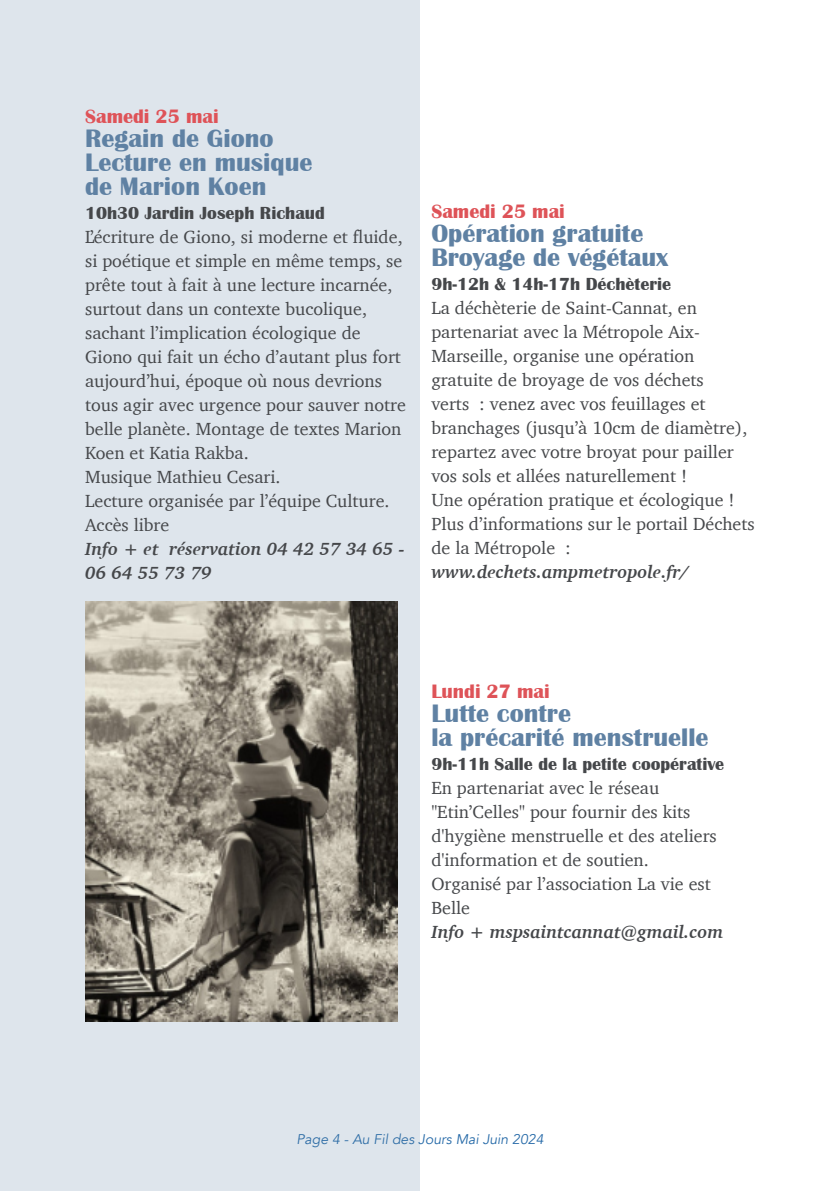
<style>
.page{position:relative;width:840px;height:1191px;background:#fff}
.page>*{position:absolute;margin:0;border:0;box-sizing:border-box;transform-origin:0 0}
.t1{font:700 26px/24px "Britannic";color:#5f81a3}
.t2{font:700 20px "Britannic";color:#de5358}
.t3{font:18px/24px "Charter";color:#45474a}
.t4{font:italic 700 18px/24px "Charter";color:#45474a}
.t5{font:700 18px "Britannic";color:#45474a}
.t6{font:italic 14px "Avenir";color:#266aa8}
</style>
<div class="page">
<div style="left:0;top:0;width:420px;height:1191px;background:#dee5ec"></div>
<img style="left:85px;top:602px;width:312px;height:419px">
<p class="t2" style="left:85px;top:109px;width:135px">Samedi 25 mai</p>
<h1 class="t1" style="left:85px;top:128px;width:229px">Regain de Giono<br>Lecture en musique de Marion Koen</h1>
<p class="t5" style="left:85px;top:206px;width:241px">10h30 Jardin Joseph Richaud</p>
<p class="t3" style="left:85px;top:224px;width:322px">L’écriture de Giono, si moderne et fluide, si poétique et simple en même temps, se prête tout à fait à une lecture incarnée, surtout dans un contexte bucolique, sachant l’implication écologique de Giono qui fait un écho d’autant plus fort aujourd’hui, époque où nous devrions tous agir avec urgence pour sauver notre belle planète. Montage de textes Marion Koen et Katia Rakba.<br>Musique Mathieu Cesari.<br>Lecture organisée par l’équipe Culture.<br>Accès libre</p>
<p class="t4" style="left:85px;top:536px;width:321px">Info + et réservation 04 42 57 34 65 -<br>06 64 55 73 79</p>
<p class="t2" style="left:431px;top:204px;width:135px">Samedi 25 mai</p>
<h1 class="t1" style="left:431px;top:223px;width:238px">Opération gratuite<br>Broyage de végétaux</h1>
<p class="t5" style="left:431px;top:278px;width:241px">9h-12h &amp; 14h-17h Déchèterie</p>
<p class="t3" style="left:431px;top:295px;width:324px">La déchèterie de Saint-Cannat, en partenariat avec la Métropole Aix-Marseille, organise une opération gratuite de broyage de vos déchets<br>verts : venez avec vos feuillages et branchages (jusqu’à 10cm de diamètre), repartez avec votre broyat pour pailler vos sols et allées naturellement !<br>Une opération pratique et écologique !<br>Plus d’informations sur le portail Déchets de la Métropole :</p>
<p class="t4" style="left:431px;top:559px;width:259px">www.dechets.ampmetropole.fr/</p>
<p class="t2" style="left:431px;top:684px;width:120px">Lundi 27 mai</p>
<h1 class="t1" style="left:431px;top:703px;width:278px">Lutte contre<br>la précarité menstruelle</h1>
<p class="t5" style="left:431px;top:758px;width:294px">9h-11h Salle de la petite coopérative</p>
<p class="t3" style="left:431px;top:775px;width:287px">En partenariat avec le réseau "Etin’Celles" pour fournir des kits d'hygiène menstruelle et des ateliers d'information et de soutien.<br>Organisé par l’association La vie est<br>Belle</p>
<p class="t4" style="left:431px;top:919px;width:293px">Info + mspsaintcannat@gmail.com</p>
<p class="t6" style="left:296px;top:1129px;width:248px">Page 4 - Au Fil des Jours Mai Juin 2024</p>
</div>
